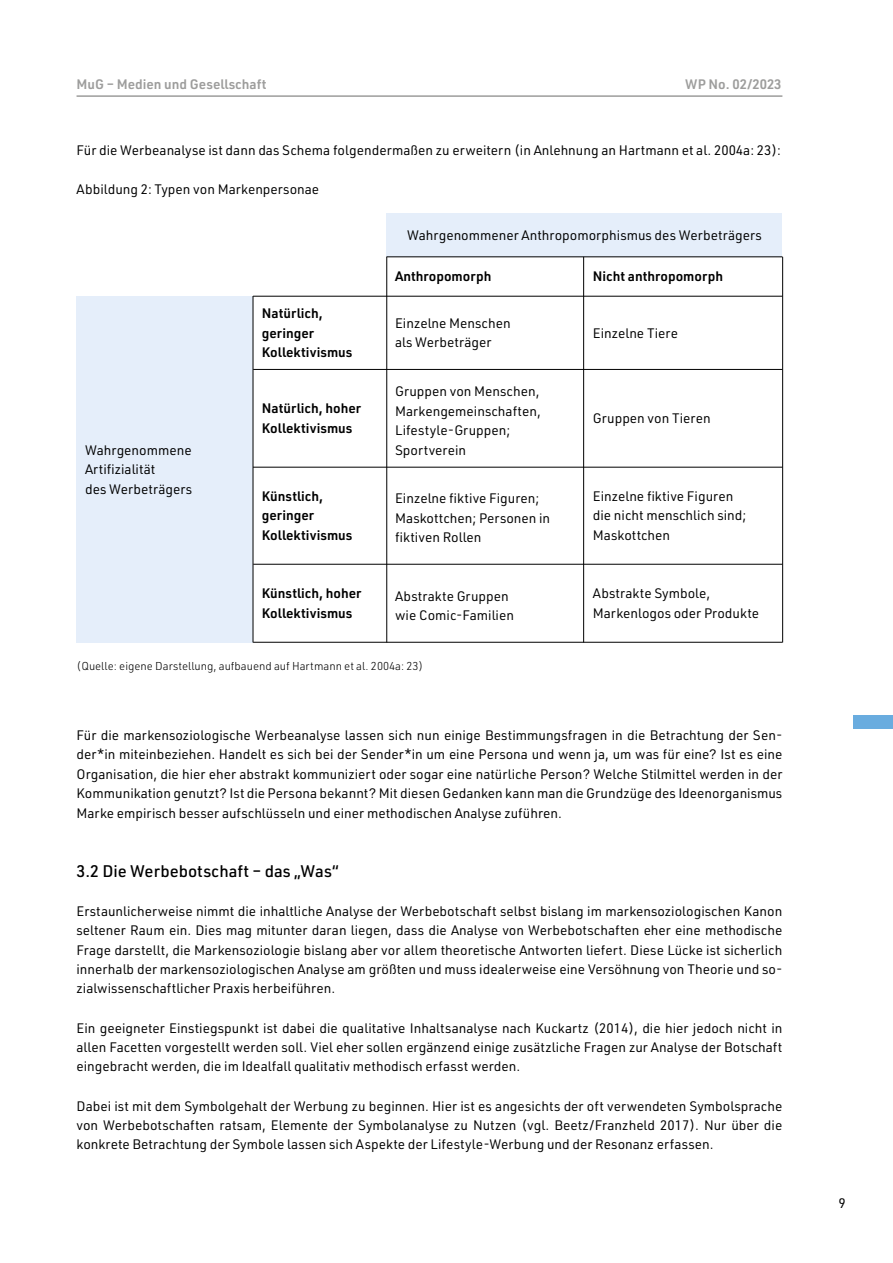
<style>
.page{position:relative;width:893px;height:1263px;background:#fff}
.page>*{position:absolute;margin:0;border:0;box-sizing:border-box;transform-origin:0 0}
.Fließtext_DIN_Blocks{font:500 16.5px "URWDIN";color:#000}
.Fließtext_DIN_Blocks-2{font:13.5px/19.5px "URWDIN";color:#000}
.Fließtext_DIN_Blocks-3{font:600 13.5px/19.5px "URWDIN";color:#000}
.t1{font:600 13.5px "URWDIN";color:#9d9d9c}
.BU_DIN{font:300 11.25px "URWDIN";color:#000}
</style>
<div class="page">
<div style="left:853px;top:716px;width:40px;height:13px;background:#69acdf"></div>
<hr style="left:77px;top:95px;width:705px;height:2px;background:#9d9d9c">
<hr style="left:782px;top:257px;width:1px;height:385px;background:#000">
<div style="left:77px;top:296px;width:176px;height:346px;background:#e5eefa"></div>
<div style="left:387px;top:213px;width:395px;height:44px;background:#e5eefa"></div>
<hr style="left:253px;top:296px;width:1px;height:346px;background:#000">
<hr style="left:387px;top:256px;width:395px;height:1px;background:#000">
<hr style="left:386px;top:257px;width:1px;height:385px;background:#000">
<hr style="left:583px;top:257px;width:1px;height:385px;background:#000">
<hr style="left:253px;top:296px;width:529px;height:1px;background:#000">
<hr style="left:253px;top:369px;width:529px;height:1px;background:#000">
<hr style="left:253px;top:467px;width:529px;height:1px;background:#000">
<hr style="left:253px;top:564px;width:529px;height:1px;background:#000">
<hr style="left:253px;top:642px;width:529px;height:1px;background:#000">
<p class="t1" style="left:77px;top:75px;width:192px">MuG – Medien und Gesellschaft</p>
<p class="t1" style="left:685px;top:75px;width:98px">WP No. 02/2023</p>
<p class="Fließtext_DIN_Blocks-2" style="left:77px;top:140px;width:706px">Für die Werbeanalyse ist dann das Schema folgendermaßen zu erweitern (in Anlehnung an Hartmann et al. 2004a: 23):</p>
<p class="Fließtext_DIN_Blocks-2" style="left:77px;top:179px;width:244px">Abbildung 2: Typen von Markenpersonae</p>
<p class="Fließtext_DIN_Blocks-2" style="left:85px;top:440px;width:108px">Wahrgenommene</p>
<p class="Fließtext_DIN_Blocks-2" style="left:85px;top:459px;width:72px">Artifizialität</p>
<p class="Fließtext_DIN_Blocks-2" style="left:85px;top:479px;width:109px">des Werbeträgers</p>
<p class="Fließtext_DIN_Blocks-3" style="left:262px;top:303px;width:92px">Natürlich, geringer<br>Kollektivismus</p>
<p class="Fließtext_DIN_Blocks-3" style="left:262px;top:398px;width:101px">Natürlich, hoher<br>Kollektivismus</p>
<p class="Fließtext_DIN_Blocks-3" style="left:262px;top:486px;width:92px">Künstlich, geringer<br>Kollektivismus</p>
<p class="Fließtext_DIN_Blocks-3" style="left:262px;top:583px;width:101px">Künstlich, hoher<br>Kollektivismus</p>
<p class="Fließtext_DIN_Blocks-2" style="left:407px;top:225px;width:356px">Wahrgenommener Anthropomorphismus des Werbeträgers</p>
<p class="Fließtext_DIN_Blocks-3" style="left:395px;top:266px;width:98px">Anthropomorph</p>
<p class="Fließtext_DIN_Blocks-2" style="left:395px;top:313px;width:117px">Einzelne Menschen als Werbeträger</p>
<p class="Fließtext_DIN_Blocks-2" style="left:395px;top:381px;width:147px">Gruppen von Menschen,<br>Markengemeinschaften,<br>Lifestyle-Gruppen;<br>Sportverein</p>
<p class="Fließtext_DIN_Blocks-2" style="left:395px;top:488px;width:157px">Einzelne fiktive Figuren;<br>Maskottchen; Personen in fiktiven Rollen</p>
<p class="Fließtext_DIN_Blocks-2" style="left:395px;top:586px;width:120px">Abstrakte Gruppen wie Comic-Familien</p>
<p class="Fließtext_DIN_Blocks-3" style="left:593px;top:266px;width:132px">Nicht anthropomorph</p>
<p class="Fließtext_DIN_Blocks-2" style="left:593px;top:323px;width:87px">Einzelne Tiere</p>
<p class="Fließtext_DIN_Blocks-2" style="left:593px;top:408px;width:119px">Gruppen von Tieren</p>
<p class="Fließtext_DIN_Blocks-2" style="left:593px;top:486px;width:155px">Einzelne fiktive Figuren die nicht menschlich sind;<br>Maskottchen</p>
<p class="Fließtext_DIN_Blocks-2" style="left:593px;top:583px;width:168px">Abstrakte Symbole,<br>Markenlogos oder Produkte</p>
<p class="BU_DIN" style="left:77px;top:659px;width:348px">(Quelle: eigene Darstellung, aufbauend auf Hartmann et al. 2004a: 23)</p>
<p class="Fließtext_DIN_Blocks-2" style="left:77px;top:725px;width:707px;text-align:justify">Für die markensoziologische Werbeanalyse lassen sich nun einige Bestimmungsfragen in die Betrachtung der Sen&shy;der*in miteinbeziehen. Handelt es sich bei der Sender*in um eine Persona und wenn ja, um was für eine? Ist es eine Organisation, die hier eher abstrakt kommuniziert oder sogar eine natürliche Person? Welche Stilmittel werden in der Kommunikation genutzt? Ist die Persona bekannt? Mit diesen Gedanken kann man die Grundzüge des Ideenorganismus Marke empirisch besser aufschlüsseln und einer methodischen Analyse zuführen.</p>
<p class="Fließtext_DIN_Blocks" style="left:77px;top:859px;width:263px">3.2 Die Werbebotschaft – das „Was“</p>
<p class="Fließtext_DIN_Blocks-2" style="left:77px;top:900px;width:707px;text-align:justify">Erstaunlicherweise nimmt die inhaltliche Analyse der Werbebotschaft selbst bislang im markensoziologischen Kanon seltener Raum ein. Dies mag mitunter daran liegen, dass die Analyse von Werbebotschaften eher eine methodische Frage darstellt, die Markensoziologie bislang aber vor allem theoretische Antworten liefert. Diese Lücke ist sicherlich innerhalb der markensoziologischen Analyse am größten und muss idealerweise eine Versöhnung von Theorie und so&shy;zialwissenschaftlicher Praxis herbeiführen.</p>
<p class="Fließtext_DIN_Blocks-2" style="left:77px;top:1017px;width:707px;text-align:justify">Ein geeigneter Einstiegspunkt ist dabei die qualitative Inhaltsanalyse nach Kuckartz (2014), die hier jedoch nicht in allen Facetten vorgestellt werden soll. Viel eher sollen ergänzend einige zusätzliche Fragen zur Analyse der Botschaft eingebracht werden, die im Idealfall qualitativ methodisch erfasst werden.</p>
<p class="Fließtext_DIN_Blocks-2" style="left:77px;top:1095px;width:707px;text-align:justify">Dabei ist mit dem Symbolgehalt der Werbung zu beginnen. Hier ist es angesichts der oft verwendeten Symbolsprache von Werbebotschaften ratsam, Elemente der Symbolanalyse zu Nutzen (vgl. Beetz/Franzheld 2017). Nur über die konkrete Betrachtung der Symbole lassen sich Aspekte der Lifestyle-Werbung und der Resonanz erfassen.</p>
<p class="Fließtext_DIN_Blocks-2" style="left:838px;top:1193px;width:9px">9</p>
</div>
